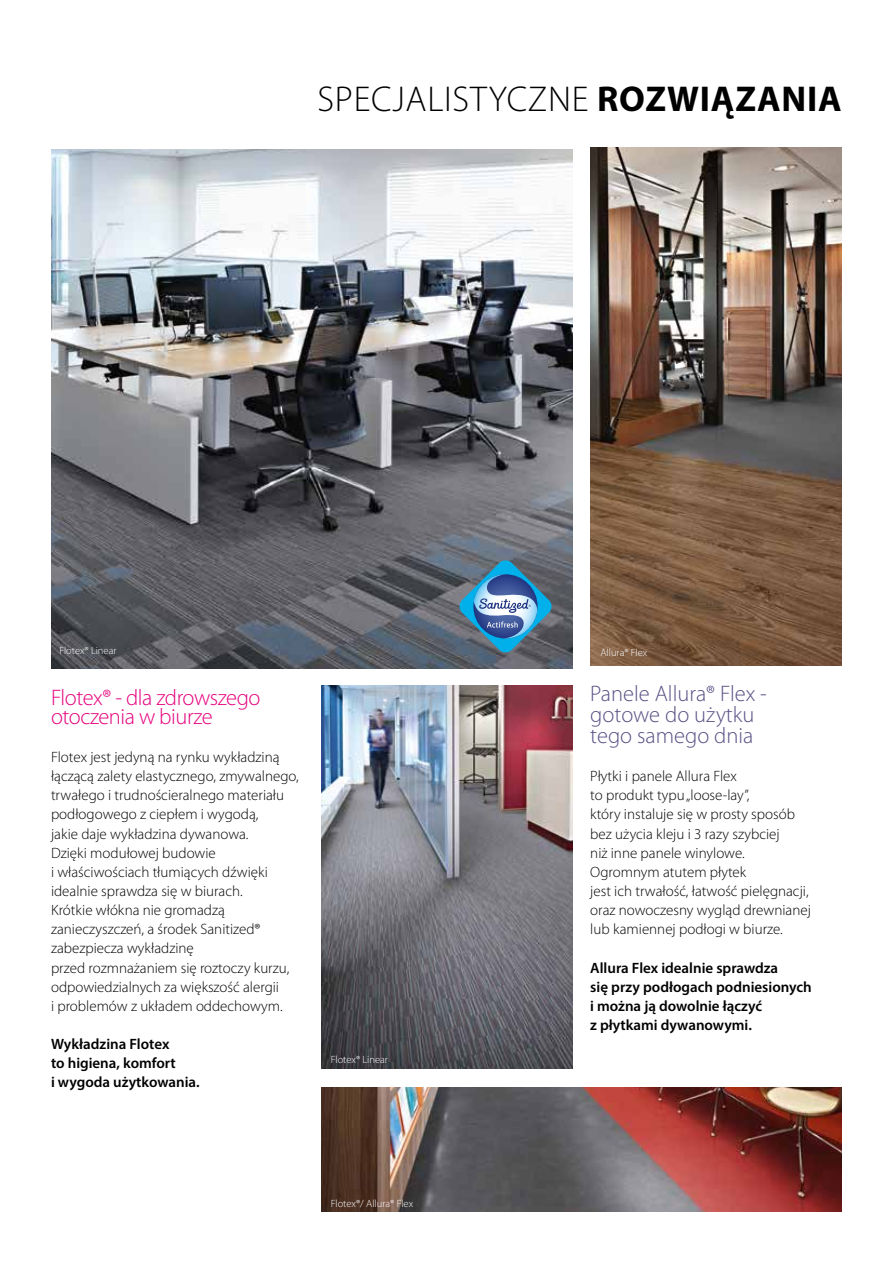
<style>
.page{position:relative;width:893px;height:1263px;background:#fff}
.page>*{position:absolute;margin:0;border:0;box-sizing:border-box;transform-origin:0 0}
.t1{font:300 36px "Myriad Pro";letter-spacing:.02em;color:#000}
.t2{font:300 22.5px/21px "Myriad Pro";color:#5a5085}
.t3{font:300 22.5px/19.2px "Myriad Pro";letter-spacing:-.02em;color:#e6007d}
.t4{font:300 15px/19.2px "Myriad Pro";color:#000}
.t5{font:600 15px/19.2px "Myriad Pro";color:#000}
.t6{font:300 10.5px "Myriad Pro";color:#fff}
.s1{font-weight:700}
</style>
<div class="page">
<img style="left:51px;top:150px;width:521px;height:518px">
<img style="left:321px;top:685px;width:251px;height:383px">
<img style="left:321px;top:1087px;width:521px;height:125px">
<img style="left:590px;top:148px;width:252px;height:517px">
<svg style="left:459px;top:560px;width:93px;height:92px;background:#5782a3"></svg>
<h1 class="t1" style="left:318px;top:78px;width:526px">SPECJALISTYCZNE <span class="s1">ROZWIĄZANIA</span></h1>
<p class="t6" style="left:59px;top:644px;width:59px">Flotex® Linear</p>
<p class="t6" style="left:600px;top:646px;width:48px">Allura® Flex</p>
<h2 class="t3" style="left:51px;top:687px;width:211px">Flotex® - dla zdrowszego otoczenia w biurze</h2>
<p class="t4" style="left:51px;top:747px;width:249px">Flotex jest jedyną na rynku wykładziną łączącą zalety elastycznego, zmywalnego, trwałego i trudnościeralnego materiału podłogowego z ciepłem i wygodą,<br>jakie daje wykładzina dywanowa.<br>Dzięki modułowej budowie<br>i właściwościach tłumiących dźwięki idealnie sprawdza się w biurach.<br>Krótkie włókna nie gromadzą zanieczyszczeń, a środek Sanitized® zabezpiecza wykładzinę<br>przed rozmnażaniem się roztoczy kurzu, odpowiedzialnych za większość alergii<br>i problemów z układem oddechowym.</p>
<p class="t5" style="left:51px;top:1034px;width:150px">Wykładzina Flotex<br>to higiena, komfort<br>i wygoda użytkowania.</p>
<p class="t6" style="left:331px;top:1053px;width:59px">Flotex® Linear</p>
<p class="t6" style="left:331px;top:1197px;width:84px">Flotex®/ Allura® Flex</p>
<h2 class="t2" style="left:590px;top:683px;width:178px">Panele Allura® Flex - gotowe do użytku tego samego dnia</h2>
<p class="t4" style="left:590px;top:766px;width:222px">Płytki i panele Allura Flex<br>to produkt typu „loose-lay”,<br>który instaluje się w prosty sposób bez użycia kleju i 3 razy szybciej<br>niż inne panele winylowe.<br>Ogromnym atutem płytek<br>jest ich trwałość, łatwość pielęgnacji, oraz nowoczesny wygląd drewnianej lub kamiennej podłogi w biurze.</p>
<p class="t5" style="left:590px;top:957px;width:223px">Allura Flex idealnie sprawdza<br>się przy podłogach podniesionych i można ją dowolnie łączyć<br>z płytkami dywanowymi.</p>
</div>
